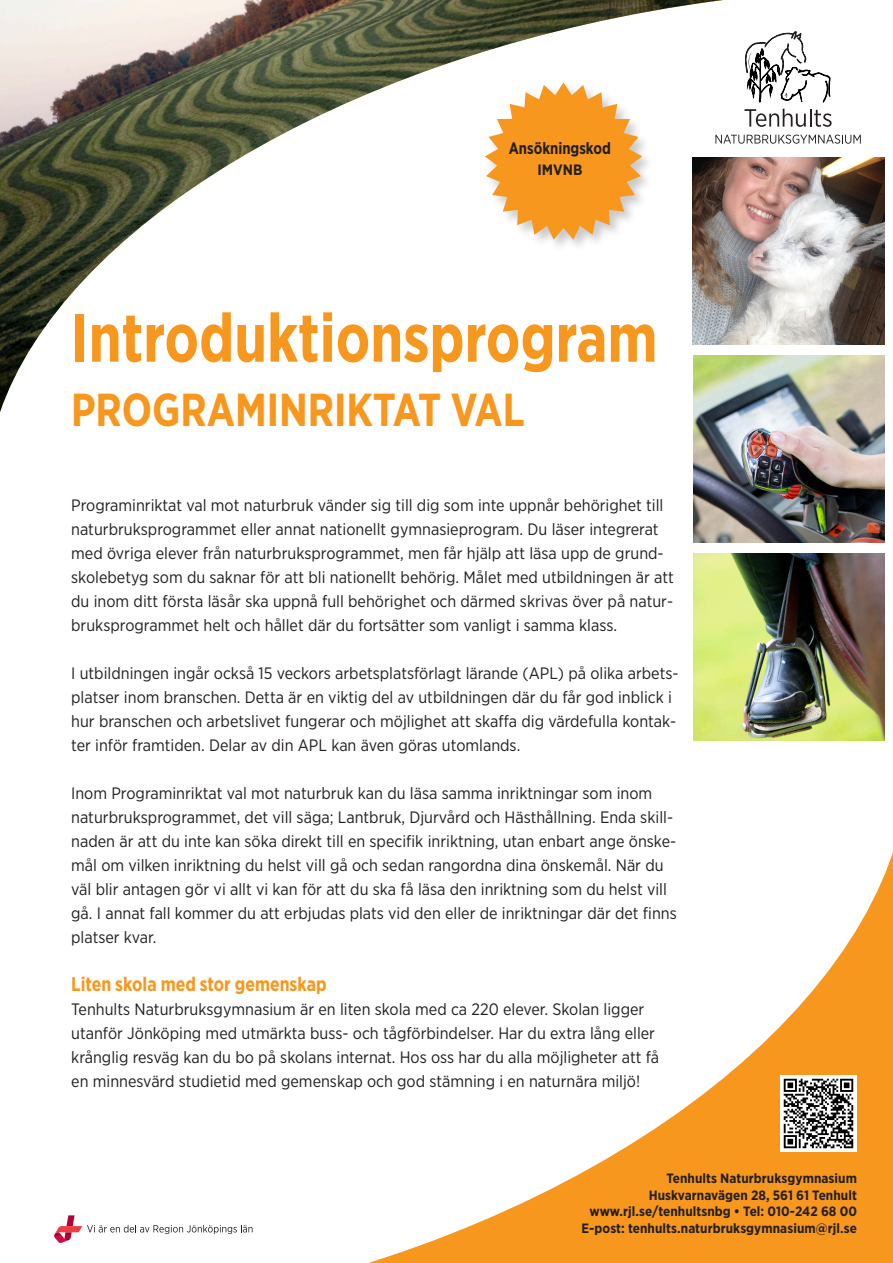
<style>
.page{position:relative;width:893px;height:1263px;background:#fff}
.page>*{position:absolute;margin:0;border:0;box-sizing:border-box;transform-origin:0 0}
.Studieväg{font:700 68.4px "Gotham Narrow";color:#f7971d;scale:.88 1}
.Mellanrubrik{font:700 46.2px "Gotham Narrow";color:#f7971d;scale:.91 1}
.Brödtext{font:700 19.8px "Gotham Narrow";color:#f7971d;scale:.91 1}
.Brödtext-2{font:16.5px/24px "Gotham Narrow";color:#231f20}
.Mellanrubrik-2{font:700 16.5px "Gotham Narrow";color:#231f20;scale:.91 1}
.Brödtext-3{font:700 15px "Gotham Narrow";color:#231f20}
.brödtext_centrerad{font:700 13.5px/16.5px "Gotham Narrow";letter-spacing:.005em;color:#231f20;text-align:right}
</style>
<div class="page">
<img style="left:693px;top:553px;width:192px;height:187px">
<img style="left:723px;top:108px;width:162px;height:326px">
<img style="left:0;top:0;width:723px;height:412px">
<svg style="left:368px;top:852px;width:525px;height:411px"></svg>
<img style="left:780px;top:1075px;width:77px;height:77px">
<div style="left:484px;top:81px;width:171px;height:171px;background:#231f20;opacity:.24"></div>
<svg style="left:485px;top:82px;width:157px;height:158px"></svg>
<img style="left:693px;top:355px;width:191px;height:187px">
<svg style="left:744px;top:109px;width:88px;height:18px"></svg>
<svg style="left:715px;top:135px;width:145px;height:8px"></svg>
<svg style="left:745px;top:31px;width:86px;height:72px"></svg>
<svg style="left:54px;top:1215px;width:199px;height:28px"></svg>
<p class="Mellanrubrik-2" style="left:509px;top:138px;width:114px">Ansökningskod</p>
<p class="Brödtext-3" style="left:537px;top:160px;width:46px">IMVNB</p>
<p class="Studieväg" style="left:71px;top:294px;width:668px">Introduktionsprogram</p>
<p class="Mellanrubrik" style="left:71px;top:380px;width:500px">PROGRAMINRIKTAT VAL</p>
<p class="Brödtext-2" style="left:71px;top:493px;width:604px">Programinriktat val mot naturbruk vänder sig till dig som inte uppnår behörighet till naturbruksprogrammet eller annat nationellt gymnasieprogram. Du läser integrerat med övriga elever från naturbruksprogrammet, men får hjälp att läsa upp de grund&shy;skolebetyg som du saknar för att bli nationellt behörig. Målet med utbildningen är att du inom ditt första läsår ska uppnå full behörighet och därmed skrivas över på natur&shy;bruksprogrammet helt och hållet där du fortsätter som vanligt i samma klass.</p>
<p class="Brödtext-2" style="left:71px;top:661px;width:609px">I utbildningen ingår också 15 veckors arbetsplatsförlagt lärande (APL) på olika arbets&shy;platser inom branschen. Detta är en viktig del av utbildningen där du får god inblick i hur branschen och arbetslivet fungerar och möjlighet att skaffa dig värdefulla kontak&shy;ter inför framtiden. Delar av din APL kan även göras utomlands.</p>
<p class="Brödtext-2" style="left:71px;top:781px;width:607px">Inom Programinriktat val mot naturbruk kan du läsa samma inriktningar som inom naturbruksprogrammet, det vill säga; Lantbruk, Djurvård och Hästhållning. Enda skill&shy;naden är att du inte kan söka direkt till en specifik inriktning, utan enbart ange önske&shy;mål om vilken inriktning du helst vill gå och sedan rangordna dina önskemål. När du väl blir antagen gör vi allt vi kan för att du ska få läsa den inriktning som du helst vill gå. I annat fall kommer du att erbjudas plats vid den eller de inriktningar där det finns platser kvar.</p>
<p class="Brödtext" style="left:71px;top:971px;width:282px">Liten skola med stor gemenskap</p>
<p class="Brödtext-2" style="left:71px;top:997px;width:589px">Tenhults Naturbruksgymnasium är en liten skola med ca 220 elever. Skolan ligger utanför Jönköping med utmärkta buss- och tågförbindelser. Har du extra lång eller krånglig resväg kan du bo på skolans internat. Hos oss har du alla möjligheter att få en minnesvärd studietid med gemenskap och god stämning i en naturnära miljö!</p>
<p class="brödtext_centrerad" style="left:666px;top:1170px;width:192px">Tenhults Naturbruksgymnasium</p>
<p class="brödtext_centrerad" style="left:582px;top:1187px;width:277px">Huskvarnavägen 28, 561 61 Tenhult www.rjl.se/tenhultsnbg • Tel: 010-242 68 00<br>E-post: tenhults.naturbruksgymnasium@rjl.se</p>
</div>
